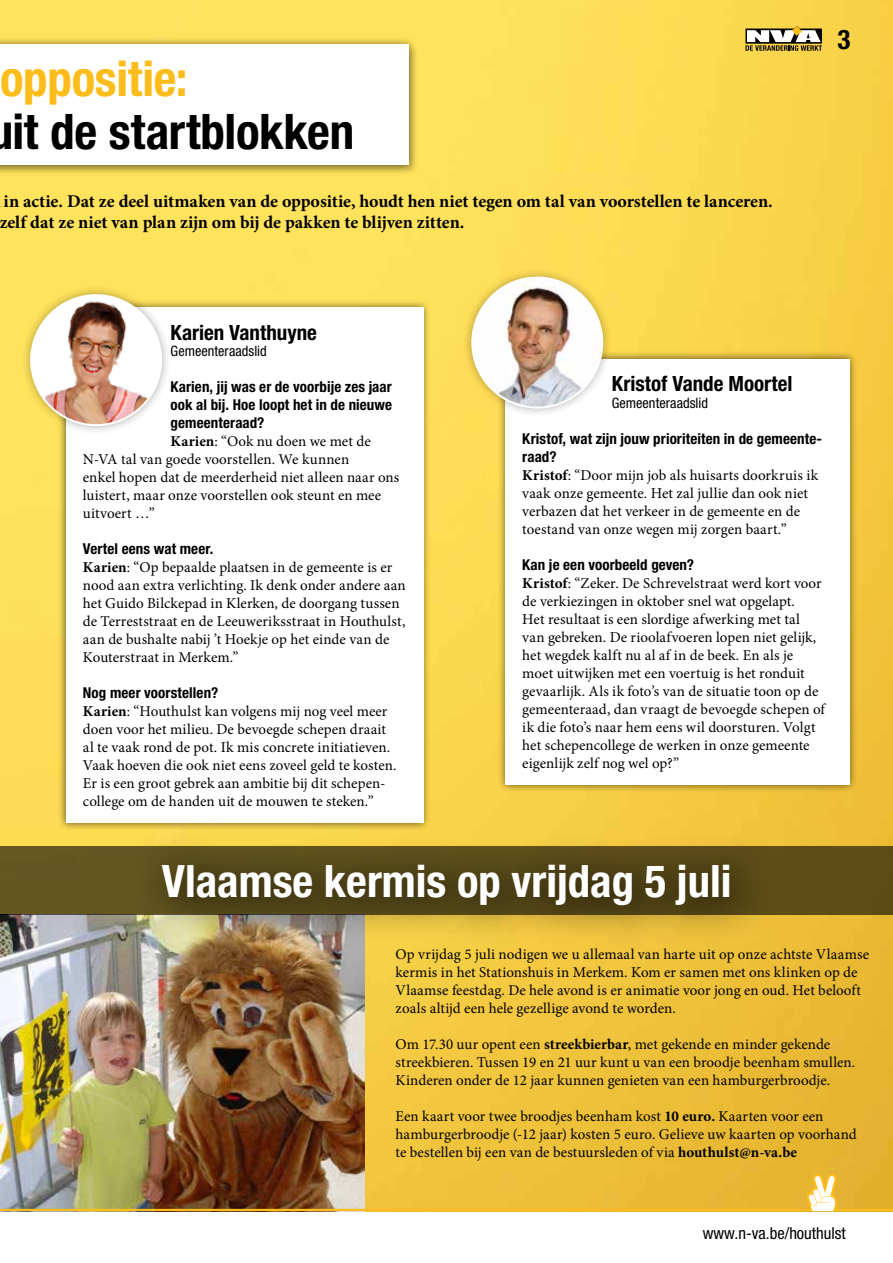
<style>
.page{position:relative;width:893px;height:1263px;background:#fff}
.page>*{position:absolute;margin:0;border:0;box-sizing:border-box;transform-origin:0 0}
.t1{font:700 condensed 49.05px "Helvetica Neue LT Std";letter-spacing:-.005em;color:#000}
.t2{font:700 condensed 49.05px "Helvetica Neue LT Std";letter-spacing:-.005em;color:#fcbd1c}
.t3{font:700 condensed 44.7px "Helvetica Neue LT Std";color:#fff}
.t4{font:700 condensed 27px "Helvetica Neue LT Std";color:#000}
.t5{font:700 condensed 21px "Helvetica Neue LT Std";color:#000}
.t6{font:700 18px/21px "Minion Pro";letter-spacing:-.005em;color:#000}
.t7{font:condensed 16.5px "Helvetica Neue LT Std";color:#000}
.t8{font:15px/18px "Minion Pro";color:#000}
.t9{font:700 condensed 15px/18px "Helvetica Neue LT Std";letter-spacing:.005em;color:#000;text-align:justify}
.t10{font:condensed 14.25px "Helvetica Neue LT Std";color:#000}
.s1{font-weight:700}
</style>
<div class="page">
<img style="left:0;top:0;width:893px;height:1173px">
<div style="left:0;top:42px;width:420px;height:135px;background:#fbdf5a"></div>
<div style="left:0;top:36px;width:417px;height:137px;background:#000;opacity:.6"></div>
<div style="left:0;top:45px;width:408px;height:120px;background:#fff"></div>
<img style="left:0;top:915px;width:364px;height:258px">
<div style="left:0;top:846px;width:893px;height:69px;background:#64561f"></div>
<svg style="left:133px;top:834px;width:640px;height:114px"></svg>
<div style="left:57px;top:299px;width:374px;height:532px;background:#000;opacity:.6"></div>
<div style="left:66px;top:307px;width:357px;height:516px;background:#fff"></div>
<div style="left:497px;top:350px;width:361px;height:443px;background:#000;opacity:.6"></div>
<div style="left:505px;top:359px;width:345px;height:426px;background:#fff"></div>
<div style="left:21px;top:285px;width:150px;height:150px;background:#000;opacity:.3"></div>
<img style="left:31px;top:295px;width:130px;height:130px;border-radius:65px">
<div style="left:462px;top:267px;width:151px;height:151px;background:#000;opacity:.3"></div>
<img style="left:472px;top:278px;width:130px;height:130px;border-radius:65px">
<img style="left:0;top:1067px;width:135px;height:85px">
<svg style="left:0;top:1173px;width:893px;height:38px;background:#c59f43"></svg>
<svg style="left:745px;top:26px;width:77px;height:25px"></svg>
<h1 class="t2" style="left:0;top:49px;width:189px">oppositie:</h1>
<h1 class="t1" style="left:-12px;top:101px;width:367px">uit de startblokken</h1>
<p class="t6" style="left:-1px;top:190px;width:775px">in actie. Dat ze deel uitmaken van de oppositie, houdt hen niet tegen om tal van voorstellen te lanceren. zelf dat ze niet van plan zijn om bij de pakken te blijven zitten.</p>
<h3 class="t4" style="left:837px;top:23px;width:14px">3</h3>
<h3 class="t5" style="left:171px;top:319px;width:148px">Karien Vanthuyne</h3>
<p class="t10" style="left:171px;top:343px;width:98px">Gemeenteraadslid</p>
<p class="t9" style="left:171px;top:378px;width:223px">Karien, jij was er de voorbije zes jaar ook al bij. Hoe loopt het in de nieuwe gemeenteraad?</p>
<p class="t8" style="left:83px;top:432px;width:318px;text-indent:88px"><span class="s1">Karien</span>: “Ook nu doen we met de N-VA tal van goede voorstellen. We kunnen<br>enkel hopen dat de meerderheid niet alleen naar ons luistert, maar onze voorstellen ook steunt en mee uitvoert …”</p>
<p class="t9" style="left:83px;top:540px;width:132px">Vertel eens wat meer.</p>
<p class="t8" style="left:83px;top:558px;width:324px"><span class="s1">Karien</span>: “Op bepaalde plaatsen in de gemeente is er nood aan extra verlichting. Ik denk onder andere aan het Guido Bilckepad in Klerken, de doorgang tussen de Terreststraat en de Leeuweriksstraat in Houthulst, aan de bushalte nabij ’t Hoekje op het einde van de Kouterstraat in Merkem.”</p>
<p class="t9" style="left:83px;top:684px;width:137px">Nog meer voorstellen?</p>
<p class="t8" style="left:83px;top:702px;width:315px"><span class="s1">Karien</span>: “Houthulst kan volgens mij nog veel meer doen voor het milieu. De bevoegde schepen draait al te vaak rond de pot. Ik mis concrete initiatieven.<br>Vaak hoeven die ook niet eens zoveel geld te kosten.<br>Er is een groot gebrek aan ambitie bij dit schepen&shy;college om de handen uit de mouwen te steken.”</p>
<h3 class="t5" style="left:612px;top:371px;width:182px">Kristof Vande Moortel</h3>
<p class="t10" style="left:612px;top:394px;width:98px">Gemeenteraadslid</p>
<p class="t9" style="left:522px;top:429px;width:301px">Kristof, wat zijn jouw prioriteiten in de gemeente&shy;raad?</p>
<p class="t8" style="left:522px;top:466px;width:297px"><span class="s1">Kristof</span>: “Door mijn job als huisarts doorkruis ik vaak onze gemeente. Het zal jullie dan ook niet verbazen dat het verkeer in de gemeente en de toestand van onze wegen mij zorgen baart.”</p>
<p class="t9" style="left:522px;top:555px;width:173px">Kan je een voorbeeld geven?</p>
<p class="t8" style="left:522px;top:574px;width:304px"><span class="s1">Kristof</span>: “Zeker. De Schrevelstraat werd kort voor de verkiezingen in oktober snel wat opgelapt.<br>Het resultaat is een slordige afwerking met tal van gebreken. De rioolafvoeren lopen niet gelijk, het wegdek kalft nu al af in de beek. En als je moet uitwijken met een voertuig is het ronduit gevaarlijk. Als ik foto’s van de situatie toon op de gemeenteraad, dan vraagt de bevoegde schepen of ik die foto’s naar hem eens wil doorsturen. Volgt het schepencollege de werken in onze gemeente eigenlijk zelf nog wel op?”</p>
<h2 class="t3" style="left:162px;top:854px;width:571px">Vlaamse kermis op vrijdag 5 juli</h2>
<p class="t8" style="left:395px;top:945px;width:475px">Op vrijdag 5 juli nodigen we u allemaal van harte uit op onze achtste Vlaamse kermis in het Stationshuis in Merkem. Kom er samen met ons klinken op de Vlaamse feestdag. De hele avond is er animatie voor jong en oud. Het belooft zoals altijd een hele gezellige avond te worden.</p>
<p class="t8" style="left:395px;top:1035px;width:461px">Om 17.30 uur opent een <span class="s1">streekbierbar</span>, met gekende en minder gekende streekbieren. Tussen 19 en 21 uur kunt u van een broodje beenham smullen.<br>Kinderen onder de 12 jaar kunnen genieten van een hamburgerbroodje.</p>
<p class="t8" style="left:395px;top:1107px;width:463px">Een kaart voor twee broodjes beenham kost <span class="s1">10 euro.</span> Kaarten voor een hamburgerbroodje (-12 jaar) kosten 5 euro. Gelieve uw kaarten op voorhand te bestellen bij een van de bestuursleden of via <span class="s1">houthulst@n-va.be</span></p>
<p class="t7" style="left:703px;top:1224px;width:144px">www.n-va.be/houthulst</p>
</div>
